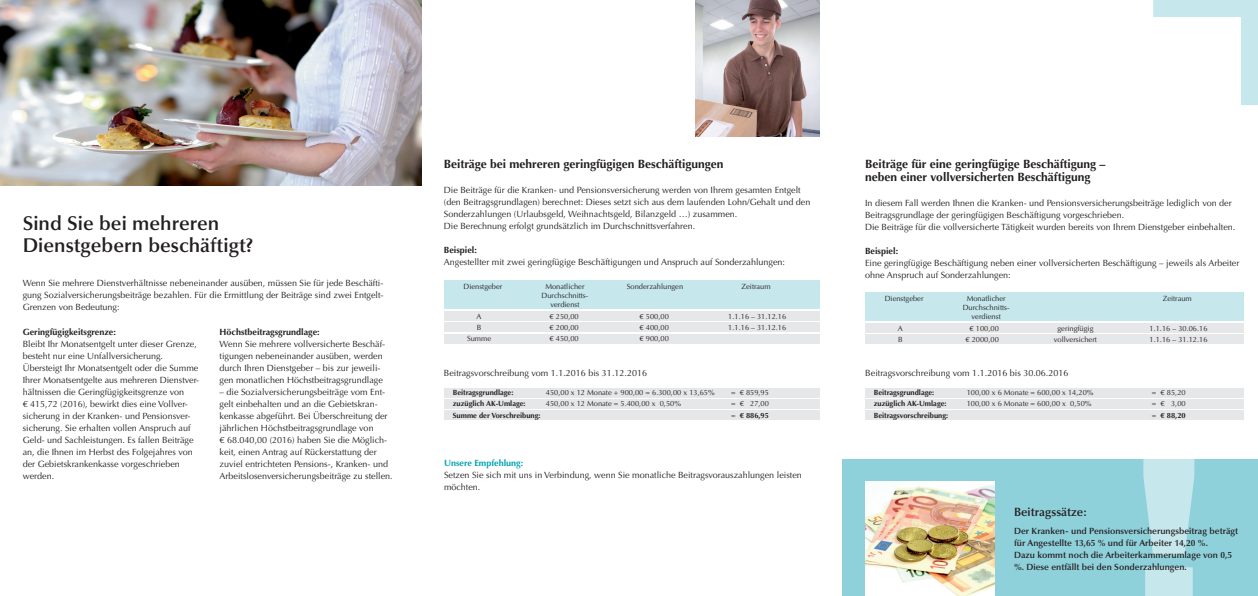
<style>
.page{position:relative;width:1258px;height:596px;background:#fff}
.page>*{position:absolute;margin:0;border:0;box-sizing:border-box;transform-origin:0 0}
.t1{font:900 240px "Arial";color:#c6e7ec}
.t2{font:600 20px/22px "Optima LT Std";color:#231f20}
.t3{font:700 12px/13px "Optima LT Std";color:#231f20}
.t4{font:600 12px "Optima LT Std";color:#231f20}
.t5{font:9px/12px "Optima LT Std";color:#231f20}
.t6{font:600 9px/12px "Optima LT Std";color:#231f20}
.t7{font:700 9px "Optima LT Std";color:#231f20}
.t8{font:700 9px "Optima LT Std";color:#00a2b2}
.t9{font:7.5px/9px "Optima LT Std";color:#231f20;text-align:center}
.t10{font:700 7.5px "Optima LT Std";color:#231f20}
.s1{font-weight:400}
</style>
<div class="page">
<div style="left:444px;top:280px;width:375px;height:28px;background:#c6e7ec"></div>
<div style="left:444px;top:311px;width:375px;height:10px;background:#e6e7e9"></div>
<div style="left:444px;top:322px;width:375px;height:10px;background:#e6e7e9"></div>
<div style="left:444px;top:333px;width:375px;height:10px;background:#e6e7e9"></div>
<div style="left:444px;top:387px;width:375px;height:10px;background:#e6e7e9"></div>
<div style="left:444px;top:399px;width:375px;height:9px;background:#e6e7e9"></div>
<div style="left:444px;top:410px;width:375px;height:10px;background:#e6e7e9"></div>
<img style="left:695px;top:0;width:124px;height:137px">
<img style="left:0;top:0;width:421px;height:186px">
<div style="left:865px;top:292px;width:378px;height:28px;background:#c6e7ec"></div>
<div style="left:865px;top:323px;width:378px;height:10px;background:#e6e7e9"></div>
<div style="left:865px;top:334px;width:378px;height:10px;background:#e6e7e9"></div>
<div style="left:865px;top:387px;width:378px;height:10px;background:#e6e7e9"></div>
<div style="left:865px;top:399px;width:378px;height:9px;background:#e6e7e9"></div>
<div style="left:864px;top:410px;width:379px;height:10px;background:#e6e7e9"></div>
<div style="left:842px;top:459px;width:415px;height:136px;background:#8fd1db"></div>
<img style="left:865px;top:481px;width:129px;height:114px">
<div style="left:1240px;top:0;width:17px;height:105px;background:#c6e7ec"></div>
<div style="left:1152px;top:0;width:105px;height:17px;background:#c6e7ec"></div>
<h2 class="t2" style="left:23px;top:212px;width:232px">Sind Sie bei mehreren<br>Dienstgebern beschäftigt?</h2>
<p class="t5" style="left:23px;top:277px;width:362px;text-align:justify">Wenn Sie mehrere Dienstverhältnisse nebeneinander ausüben, müssen Sie für jede Beschäfti&shy;gung Sozialversicherungsbeiträge bezahlen. Für die Ermittlung der Beiträge sind zwei Entgelt-Grenzen von Bedeutung:</p>
<p class="t7" style="left:23px;top:326px;width:95px">Geringfügigkeitsgrenze:</p>
<p class="t5" style="left:23px;top:337px;width:178px">Bleibt Ihr Monatsentgelt unter dieser Grenze, besteht nur eine Unfallversicherung.<br>Übersteigt Ihr Monatsentgelt oder die Summe Ihrer Monatsentgelte aus mehreren Dienstver&shy;hältnissen die Geringfügigkeitsgrenze von<br>€ 415,72 (2016), bewirkt dies eine Vollver&shy;sicherung in der Kranken- und Pensionsver&shy;sicherung. Sie erhalten vollen Anspruch auf Geld- und Sachleistungen. Es fallen Beiträge an, die Ihnen im Herbst des Folgejahres von der Gebietskrankenkasse vorgeschrieben werden.</p>
<p class="t7" style="left:219px;top:326px;width:102px">Höchstbeitragsgrundlage:</p>
<p class="t5" style="left:219px;top:337px;width:167px">Wenn Sie mehrere vollversicherte Beschäf&shy;tigungen nebeneinander ausüben, werden durch Ihren Dienstgeber – bis zur jeweili&shy;gen monatlichen Höchstbeitragsgrundlage</p>
<p class="t5" style="left:219px;top:385px;width:175px">– die Sozialversicherungsbeiträge vom Ent&shy;gelt einbehalten und an die Gebietskran&shy;kenkasse abgeführt. Bei Überschreitung der jährlichen Höchstbeitragsgrundlage von<br>€ 68.040,00 (2016) haben Sie die Möglich&shy;keit, einen Antrag auf Rückerstattung der zuviel entrichteten Pensions-, Kranken- und Arbeitslosenversicherungsbeiträge zu stellen.</p>
<h3 class="t3" style="left:444px;top:158px;width:281px">Beiträge bei mehreren geringfügigen Beschäftigungen</h3>
<p class="t5" style="left:444px;top:184px;width:368px">Die Beiträge für die Kranken- und Pensionsversicherung werden von Ihrem gesamten Entgelt (den Beitragsgrundlagen) berechnet: Dieses setzt sich aus dem laufenden Lohn/Gehalt und den Sonderzahlungen (Urlaubsgeld, Weihnachtsgeld, Bilanzgeld …) zusammen.<br>Die Berechnung erfolgt grundsätzlich im Durchschnittsverfahren.</p>
<p class="t7" style="left:444px;top:245px;width:35px">Beispiel:</p>
<p class="t5" style="left:444px;top:256px;width:342px">Angestellter mit zwei geringfügige Beschäftigungen und Anspruch auf Sonderzahlungen:</p>
<p class="t9" style="left:463px;top:281px;width:40px">Dienstgeber</p>
<p class="t9" style="left:545px;top:281px;width:41px">Monatlicher</p>
<p class="t9" style="left:626px;top:281px;width:58px">Sonderzahlungen</p>
<p class="t9" style="left:741px;top:281px;width:31px">Zeitraum</p>
<p class="t9" style="left:541px;top:290px;width:48px">Durchschnitts&shy;verdienst</p>
<p class="t9" style="left:476px;top:311px;width:7px">A</p>
<p class="t9" style="left:549px;top:311px;width:31px">€ 250,00</p>
<p class="t9" style="left:639px;top:311px;width:31px">€ 500,00</p>
<p class="t9" style="left:728px;top:311px;width:59px">1.1.16 – 31.12.16</p>
<p class="t9" style="left:477px;top:322px;width:6px">B</p>
<p class="t9" style="left:549px;top:322px;width:31px">€ 200,00</p>
<p class="t9" style="left:639px;top:322px;width:31px">€ 400,00</p>
<p class="t9" style="left:728px;top:322px;width:59px">1.1.16 – 31.12.16</p>
<p class="t9" style="left:467px;top:333px;width:26px">Summe</p>
<p class="t9" style="left:549px;top:333px;width:31px">€ 450,00</p>
<p class="t9" style="left:639px;top:333px;width:31px">€ 900,00</p>
<p class="t5" style="left:444px;top:367px;width:205px">Beitragsvorschreibung vom 1.1.2016 bis 31.12.2016</p>
<p class="t10" style="left:453px;top:387px;width:62px">Beitragsgrundlage:</p>
<p class="t9" style="left:546px;top:387px;width:170px">450,00 x 12 Monate + 900,00 = 6.300,00 x 13,65%</p>
<p class="t9" style="left:731px;top:387px;width:39px">= € 859,95</p>
<p class="t10" style="left:453px;top:399px;width:74px">zuzüglich AK-Umlage:</p>
<p class="t9" style="left:546px;top:399px;width:137px">450,00 x 12 Monate = 5.400,00 x 0,50%</p>
<p class="t9" style="left:731px;top:399px;width:39px">= € 27,00</p>
<p class="t10" style="left:453px;top:410px;width:89px">Summe der Vorschreibung:</p>
<p class="t10" style="left:731px;top:410px;width:39px"><span class="s1">=</span> € 886,95</p>
<p class="t8" style="left:444px;top:457px;width:81px">Unsere Empfehlung:</p>
<p class="t5" style="left:444px;top:468px;width:359px">Setzen Sie sich mit uns in Verbindung, wenn Sie monatliche Beitragsvorauszahlungen leisten möchten.</p>
<h3 class="t3" style="left:865px;top:158px;width:242px">Beiträge für eine geringfügige Beschäftigung – neben einer vollversicherten Beschäftigung</h3>
<p class="t5" style="left:865px;top:197px;width:372px">In diesem Fall werden Ihnen die Kranken- und Pensionsversicherungsbeiträge lediglich von der<br>Beitragsgrundlage der geringfügigen Beschäftigung vorgeschrieben.<br>Die Beiträge für die vollversicherte Tätigkeit wurden bereits von Ihrem Dienstgeber einbehalten.</p>
<p class="t7" style="left:865px;top:246px;width:35px">Beispiel:</p>
<p class="t5" style="left:865px;top:257px;width:376px">Eine geringfügige Beschäftigung neben einer vollversicherten Beschäftigung – jeweils als Arbeiter ohne Anspruch auf Sonderzahlungen:</p>
<p class="t9" style="left:884px;top:293px;width:40px">Dienstgeber</p>
<p class="t9" style="left:966px;top:293px;width:41px">Monatlicher</p>
<p class="t9" style="left:1162px;top:293px;width:31px">Zeitraum</p>
<p class="t9" style="left:962px;top:302px;width:48px">Durchschnitts&shy;verdienst</p>
<p class="t9" style="left:897px;top:323px;width:7px">A</p>
<p class="t9" style="left:969px;top:323px;width:31px">€ 100,00</p>
<p class="t9" style="left:1057px;top:323px;width:37px">geringfügig</p>
<p class="t9" style="left:1149px;top:323px;width:59px">1.1.16 – 30.06.16</p>
<p class="t9" style="left:897px;top:334px;width:6px">B</p>
<p class="t9" style="left:965px;top:334px;width:35px">€ 2000,00</p>
<p class="t9" style="left:1053px;top:334px;width:44px">vollversichert</p>
<p class="t9" style="left:1149px;top:334px;width:59px">1.1.16 – 31.12.16</p>
<p class="t5" style="left:865px;top:367px;width:205px">Beitragsvorschreibung vom 1.1.2016 bis 30.06.2016</p>
<p class="t10" style="left:873px;top:387px;width:62px">Beitragsgrundlage:</p>
<p class="t9" style="left:966px;top:387px;width:128px">100,00 x 6 Monate = 600,00 x 14,20%</p>
<p class="t9" style="left:1151px;top:387px;width:35px">= € 85,20</p>
<p class="t10" style="left:873px;top:399px;width:74px">zuzüglich AK-Umlage:</p>
<p class="t9" style="left:966px;top:399px;width:126px">100,00 x 6 Monate = 600,00 x 0,50%</p>
<p class="t9" style="left:1151px;top:399px;width:35px">= € 3,00</p>
<p class="t10" style="left:873px;top:410px;width:76px">Beitragsvorschreibung:</p>
<p class="t10" style="left:1151px;top:410px;width:35px"><span class="s1">=</span> € 88,20</p>
<h1 class="t1" style="left:1128px;top:349px;width:81px">!</h1>
<h3 class="t4" style="left:1013px;top:505px;width:74px">Beitragssätze:</h3>
<p class="t6" style="left:1013px;top:525px;width:226px">Der Kranken- und Pensionsversicherungsbeitrag beträgt für Angestellte 13,65 % und für Arbeiter 14,20 %.<br>Dazu kommt noch die Arbeiterkammerumlage von 0,5 %. Diese entfällt bei den Sonderzahlungen.</p>
</div>
